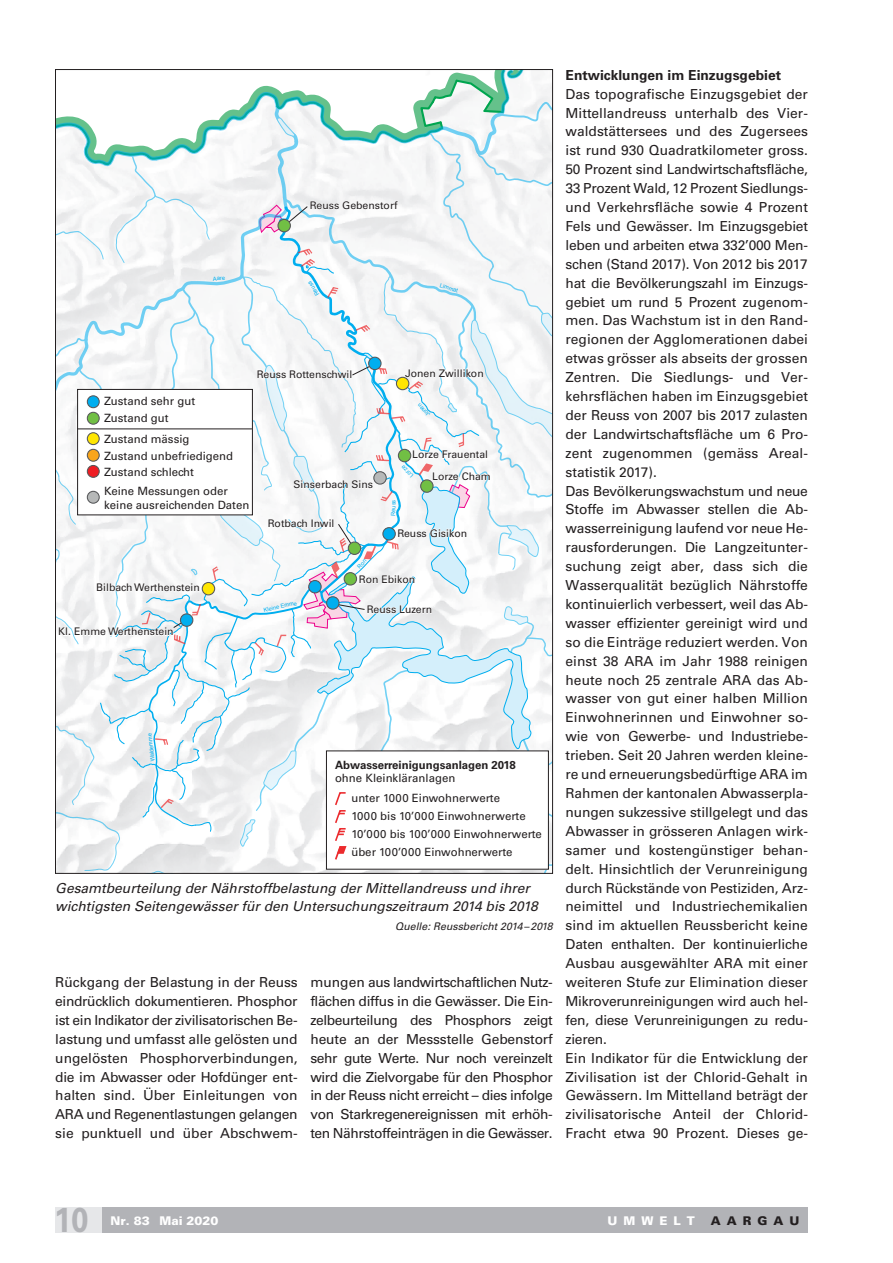
<style>
.page{position:relative;width:893px;height:1263px;background:#fff}
.page>*{position:absolute;margin:0;border:0;box-sizing:border-box;transform-origin:0 0}
.t1{font:700 34.5px "Univers LT Std";color:#b2b3b7;scale:.9 1}
.t2{font:13.8px/18.9px "Univers LT Std";color:#231f20;text-align:justify}
.t3{font:italic 13.8px/18.9px "Univers LT Std";color:#231f20}
.t4{font:700 13.8px "Univers LT Std";color:#231f20}
.t5{font:900 12px "Univers LT Std";color:#fff}
.t6{font:900 12px "Univers LT Std";letter-spacing:.5em;color:#231f20}
.t7{font:11.4px/17px "Univers LT Std";color:#231f20}
.t8{font:700 11.4px "Univers LT Std";color:#231f20}
.t9{font:10.5px/21.5px "Univers LT Std";color:#231f20;text-align:right}
.t10{font:italic 10.5px "Univers LT Std";color:#231f20}
.t11{font:5.7px "Arial";color:#00aeef}
</style>
<div class="page">
<div style="left:102px;top:1207px;width:706px;height:26px;background:#b2b3b7"></div>
<div style="left:55px;top:1207px;width:47px;height:26px;background:#e6e7e9"></div>
<svg style="left:55px;top:69px;width:498px;height:805px"></svg>
<p class="t11" style="left:213px;top:275px;width:14px;rotate:-5deg">Aare</p>
<p class="t9" style="left:310px;top:195px;width:89px">Reuss Gebenstorf</p>
<p class="t11" style="left:314px;top:297px;width:18px;rotate:-122deg">Reuss</p>
<p class="t11" style="left:441px;top:281px;width:20px;rotate:17deg">Limmat</p>
<p class="t7" style="left:104px;top:393px;width:93px">Zustand sehr gut<br>Zustand gut</p>
<p class="t7" style="left:104px;top:431px;width:131px">Zustand mässig<br>Zustand unbefriedigend</p>
<p class="t7" style="left:104px;top:462px;width:125px;line-height:19.4px">Zustand schlecht<br>Keine Messungen oder</p>
<p class="t7" style="left:104px;top:496px;width:147px">keine ausreichenden Daten</p>
<p class="t9" style="left:96px;top:576px;width:105px">Bilbach Werthenstein</p>
<p class="t9" style="left:58px;top:621px;width:117px">Kl. Emme Werthenstein</p>
<p class="t9" style="left:257px;top:363px;width:97px">Reuss Rottenschwil</p>
<p class="t9" style="left:294px;top:474px;width:81px">Sinserbach Sins</p>
<p class="t9" style="left:405px;top:362px;width:80px">Jonen Zwillikon</p>
<p class="t11" style="left:426px;top:418px;width:17px;rotate:-133deg">Jonen</p>
<p class="t9" style="left:412px;top:444px;width:80px">Lorze Frauental<br>Lorze Cham</p>
<p class="t11" style="left:410px;top:479px;width:16px;rotate:-135deg">Lorze</p>
<p class="t11" style="left:389px;top:515px;width:18px;rotate:-87deg">Reuss</p>
<p class="t9" style="left:268px;top:512px;width:68px">Rotbach Inwil</p>
<p class="t11" style="left:263px;top:606px;width:35px;rotate:-11deg">Kleine Emme</p>
<p class="t9" style="left:397px;top:522px;width:71px">Reuss Gisikon</p>
<p class="t9" style="left:359px;top:569px;width:58px">Ron Ebikon</p>
<p class="t9" style="left:367px;top:599px;width:67px">Reuss Luzern</p>
<p class="t11" style="left:149px;top:762px;width:30px;rotate:-96deg">Waldemme</p>
<p class="t8" style="left:335px;top:758px;width:182px">Abwasserreinigungsanlagen 2018</p>
<p class="t7" style="left:335px;top:770px;width:122px">ohne Kleinkläranlagen</p>
<p class="t7" style="left:351px;top:807px;width:176px">1000 bis 10’000 Einwohnerwerte</p>
<p class="t7" style="left:351px;top:789px;width:150px">unter 1000 Einwohnerwerte</p>
<p class="t7" style="left:351px;top:825px;width:192px;line-height:18px">10’000 bis 100’000 Einwohnerwerte über 100’000 Einwohnerwerte</p>
<p class="t3" style="left:55px;top:878px;width:484px">Gesamtbeurteilung der Nährstoffbelastung der Mittellandreuss und ihrer wichtigsten Seitengewässer für den Untersuchungszeitraum 2014 bis 2018</p>
<p class="t10" style="left:395px;top:920px;width:159px">Quelle: Reussbericht 2014–2018</p>
<p class="t2" style="left:55px;top:973px;width:244px">Rückgang der Belastung in der Reuss eindrücklich dokumentieren. Phosphor ist ein Indikator der zivilisatorischen Be&shy;lastung und umfasst alle gelösten und ungelösten Phosphorverbindungen, die im Abwasser oder Hofdünger ent&shy;halten sind. Über Einleitungen von ARA und Regenentlastungen gelangen sie punktuell und über Abschwem-</p>
<p class="t2" style="left:310px;top:973px;width:244px">mungen aus landwirtschaftlichen Nutz&shy;flächen diffus in die Gewässer. Die Ein&shy;zelbeurteilung des Phosphors zeigt heute an der Messstelle Gebenstorf sehr gute Werte. Nur noch vereinzelt wird die Zielvorgabe für den Phosphor in der Reuss nicht erreicht – dies infolge von Starkregenereignissen mit erhöh&shy;ten Nährstoffeinträgen in die Gewässer.</p>
<p class="t4" style="left:566px;top:67px;width:217px">Entwicklungen im Einzugsgebiet</p>
<p class="t2" style="left:566px;top:84px;width:244px;text-align:left">Das topografische Einzugsgebiet der Mittellandreuss unterhalb des Vier&shy;waldstättersees und des Zugersees ist rund 930 Quadratkilometer gross.<br>50 Prozent sind Landwirtschaftsfläche, 33 Prozent Wald, 12 Prozent Siedlungs&shy;und Verkehrsfläche sowie 4 Prozent Fels und Gewässer. Im Einzugsgebiet leben und arbeiten etwa 332’000 Men&shy;schen (Stand 2017). Von 2012 bis 2017 hat die Bevölkerungszahl im Einzugs&shy;gebiet um rund 5 Prozent zugenom&shy;men. Das Wachstum ist in den Rand&shy;regionen der Agglomerationen dabei etwas grösser als abseits der grossen Zentren. Die Siedlungs- und Ver&shy;kehrsflächen haben im Einzugsgebiet der Reuss von 2007 bis 2017 zulasten der Landwirtschaftsfläche um 6 Pro&shy;zent zugenommen (gemäss Areal&shy;statistik 2017).<br>Das Bevölkerungswachstum und neue Stoffe im Abwasser stellen die Ab&shy;wasserreinigung laufend vor neue He&shy;rausforderungen. Die Langzeitunter&shy;suchung zeigt aber, dass sich die Wasserqualität bezüglich Nährstoffe kontinuierlich verbessert, weil das Ab&shy;wasser effizienter gereinigt wird und so die Einträge reduziert werden. Von einst 38 ARA im Jahr 1988 reinigen heute noch 25 zentrale ARA das Ab&shy;wasser von gut einer halben Million Einwohnerinnen und Einwohner so&shy;wie von Gewerbe- und Industriebe&shy;trieben. Seit 20 Jahren werden kleine&shy;re und erneuerungsbedürftige ARA im Rahmen der kantonalen Abwasserpla&shy;nungen sukzessive stillgelegt und das Abwasser in grösseren Anlagen wirk&shy;samer und kostengünstiger behan&shy;delt. Hinsichtlich der Verunreinigung durch Rückstände von Pestiziden, Arz&shy;neimittel und Industriechemikalien sind im aktuellen Reussbericht keine Daten enthalten. Der kontinuierliche Ausbau ausgewählter ARA mit einer weiteren Stufe zur Elimination dieser Mikroverunreinigungen wird auch hel&shy;fen, diese Verunreinigungen zu redu&shy;zieren.<br>Ein Indikator für die Entwicklung der Zivilisation ist der Chlorid-Gehalt in Gewässern. Im Mittelland beträgt der zivilisatorische Anteil der Chlorid-Fracht etwa 90 Prozent. Dieses ge-</p>
<h1 class="t1" style="left:54px;top:1200px;width:40px">10</h1>
<p class="t5" style="left:111px;top:1213px;width:110px">Nr. 83 Mai 2020</p>
<p class="t5" style="left:608px;top:1213px;width:89px">UMWELT</p>
<p class="t6" style="left:711px;top:1213px;width:90px">AARGAU</p>
</div>
